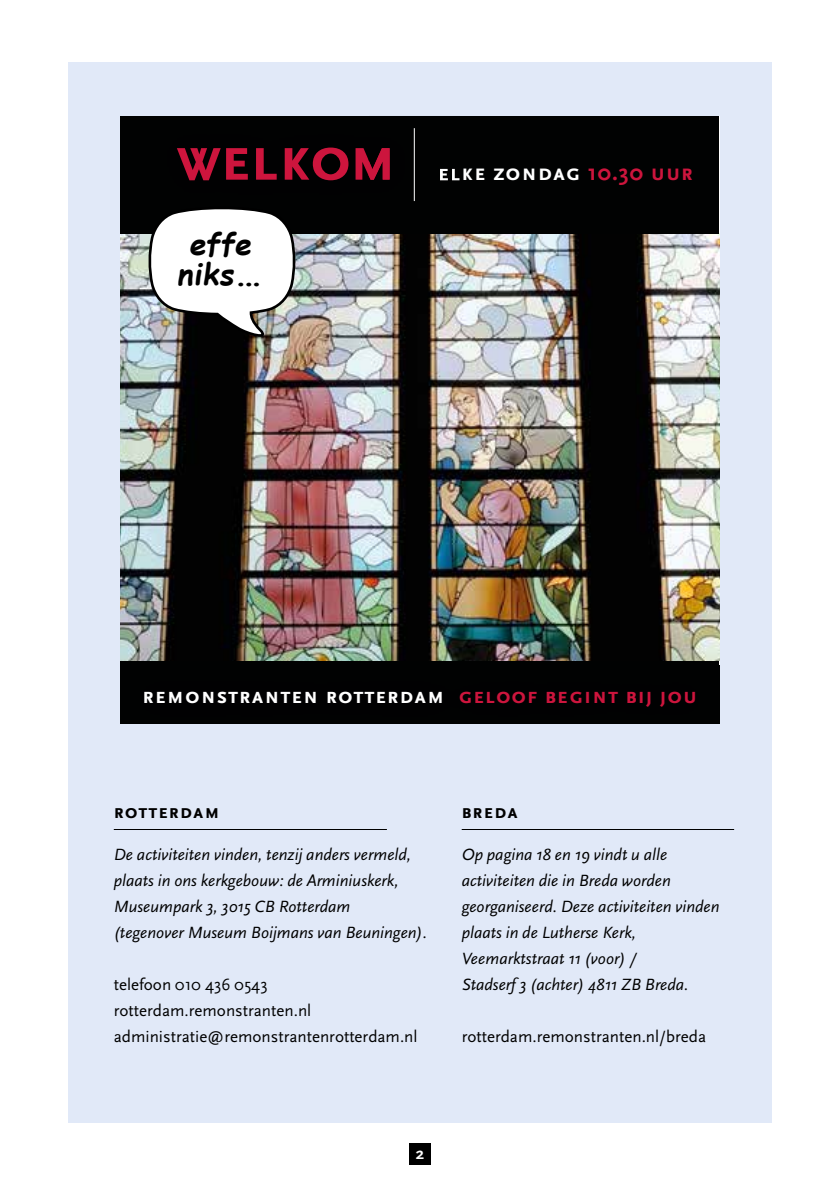
<style>
.page{position:relative;width:840px;height:1191px;background:#fff}
.page>*{position:absolute;margin:0;border:0;box-sizing:border-box;transform-origin:0 0}
.t1{font:700 30px/30.4px "Comic Sans MS";color:#000;text-align:center}
.t2{font:700 23.2px "Scala Sans OT";letter-spacing:.04em;color:#fff}
.t3{font:700 22.6px "Scala Sans OT";letter-spacing:.04em;color:#fff}
.t4{font:700 20px "Scala Sans OT";letter-spacing:.05em;color:#000}
.t5{font:italic 17px/26px "Scala Sans OT";color:#000}
.t6{font:17px/26px "Scala Sans OT";color:#000}
.t7{font:700 17px "Scala Sans OT";color:#fff}
.s1{color:#cd153d}
</style>
<div class="page">
<div style="left:409px;top:1143px;width:21px;height:21px;background:#000"></div>
<div style="left:68px;top:62px;width:703px;height:1061px;background:#e1e9f8"></div>
<img style="left:121px;top:233px;width:597px;height:427px">
<div style="left:121px;top:116px;width:590px;height:117px;background:#010202"></div>
<div style="left:121px;top:660px;width:597px;height:63px;background:#010202"></div>
<svg style="left:149px;top:209px;width:146px;height:135px;background:#c6c6c6"></svg>
<svg style="left:177px;top:148px;width:191px;height:32px"></svg>
<img style="left:389px;top:128px;width:71px;height:74px">
<img style="left:368px;top:148px;width:21px;height:32px">
<img style="left:440px;top:169px;width:20px;height:11px">
<hr style="left:414px;top:128px;width:1px;height:73px;background:#fff">
<hr style="left:114px;top:829px;width:272px;height:1px;background:#000">
<hr style="left:461px;top:829px;width:272px;height:1px;background:#000">
<h1 class="t1" style="left:177px;top:227px;width:88px">effe niks...</h1>
<h2 class="t2" style="left:437px;top:160px;width:256px">elke zondag <span class="s1">10.30 uur</span></h2>
<h3 class="t3" style="left:142px;top:682px;width:555px">remonstranten rotterdam <span class="s1">geloof begint bij jou</span></h3>
<p class="t4" style="left:114px;top:800px;width:107px">rotterdam</p>
<p class="t5" style="left:114px;top:841px;width:314px">De activiteiten vinden, tenzij anders vermeld, plaats in ons kerkgebouw: de Arminiuskerk, Museumpark 3, 3015 CB Rotterdam<br>(tegenover Museum Boijmans van Beuningen).</p>
<p class="t6" style="left:114px;top:971px;width:305px">telefoon 010 436 0543 rotterdam.remonstranten.nl administratie@remonstrantenrotterdam.nl</p>
<p class="t4" style="left:461px;top:800px;width:58px">breda</p>
<p class="t5" style="left:461px;top:841px;width:259px">Op pagina 18 en 19 vindt u alle activiteiten die in Breda worden georganiseerd. Deze activiteiten vinden plaats in de Lutherse Kerk,<br>Veemarktstraat 11 (voor) /<br>Stadserf 3 (achter) 4811 ZB Breda.</p>
<p class="t6" style="left:461px;top:1023px;width:246px">rotterdam.remonstranten.nl/breda</p>
<p class="t7" style="left:415px;top:1143px;width:10px">2</p>
</div>
